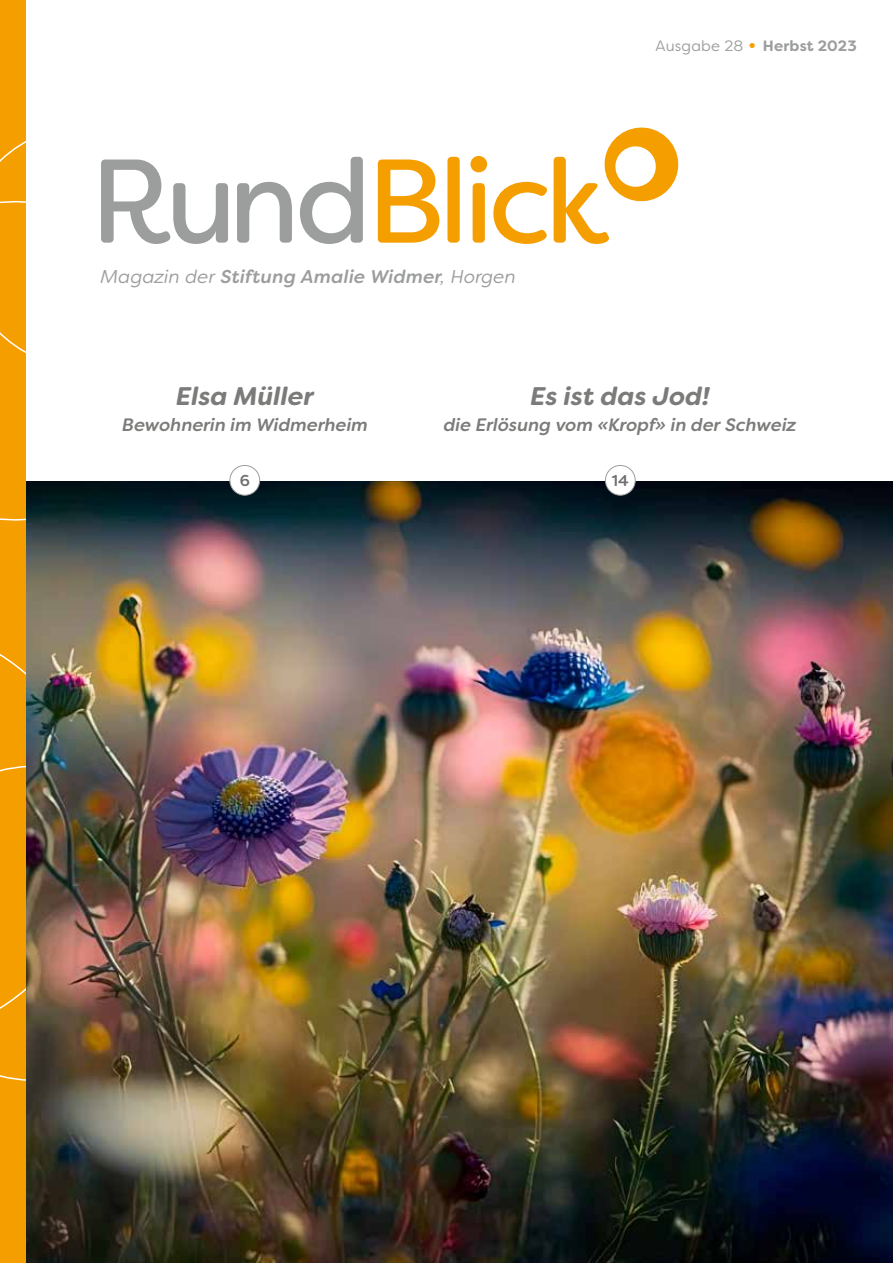
<style>
.page{position:relative;width:893px;height:1263px;background:#fff}
.page>*{position:absolute;margin:0;border:0;box-sizing:border-box;transform-origin:0 0}
.t1{font:118.8px "Filson Soft";letter-spacing:-.05em;color:#f59e00}
.t2{font:italic 700 25.5px "Filson Soft";color:#7b7b7a}
.t3{font:italic 500 18.6px "Filson Soft";letter-spacing:.01em;color:#9c9d9d}
.t4{font:italic 500 18px "Filson Soft";color:#7b7b7a}
.t5{font:500 15.75px "Filson Soft";color:#6f6f6e}
.t6{font:700 15px "Filson Soft";letter-spacing:.01em;color:#9c9d9d}
.s1{color:#9c9d9d}
.s2{font-weight:400}
.s3{font-weight:400;font-size:22.5px;color:#f59e00}
</style>
<div class="page">
<img style="left:26px;top:482px;width:867px;height:781px">
<div style="left:230px;top:465px;width:30px;height:30px;background:#fff;border-radius:50%"></div>
<div style="left:229px;top:465px;width:31px;height:31px;border:1px solid #9c9d9d;border-radius:50%"></div>
<div style="left:605px;top:465px;width:30px;height:30px;background:#fff;border-radius:50%"></div>
<div style="left:605px;top:465px;width:31px;height:31px;border:1px solid #9c9d9d;border-radius:50%"></div>
<svg style="left:604px;top:127px;width:75px;height:75px"></svg>
<div style="left:0;top:0;width:26px;height:659px;background:#f59e00"></div>
<svg style="left:0;top:141px;width:26px;height:380px"></svg>
<div style="left:0;top:621px;width:26px;height:642px;background:#f59e00"></div>
<svg style="left:0;top:654px;width:26px;height:427px"></svg>
<h1 class="t1" style="left:90px;top:124px;width:521px"><span class="s1">Rund</span>Blick</h1>
<p class="t3" style="left:100px;top:264px;width:417px"><span class="s2">Magazin der</span> Stiftung Amalie Widmer<span class="s2">, Horgen</span></p>
<p class="t6" style="left:655px;top:36px;width:203px"><span class="s2">Ausgabe 28</span> <span class="s3">•</span> Herbst 2023</p>
<h2 class="t2" style="left:176px;top:380px;width:139px">Elsa Müller</h2>
<p class="t4" style="left:122px;top:413px;width:247px">Bewohnerin im Widmerheim</p>
<h2 class="t2" style="left:530px;top:380px;width:181px">Es ist das Jod!</h2>
<p class="t4" style="left:444px;top:413px;width:355px">die Erlösung vom «Kropf» in der Schweiz</p>
<p class="t5" style="left:240px;top:470px;width:12px">6</p>
<p class="t5" style="left:612px;top:470px;width:19px">14</p>
</div>
